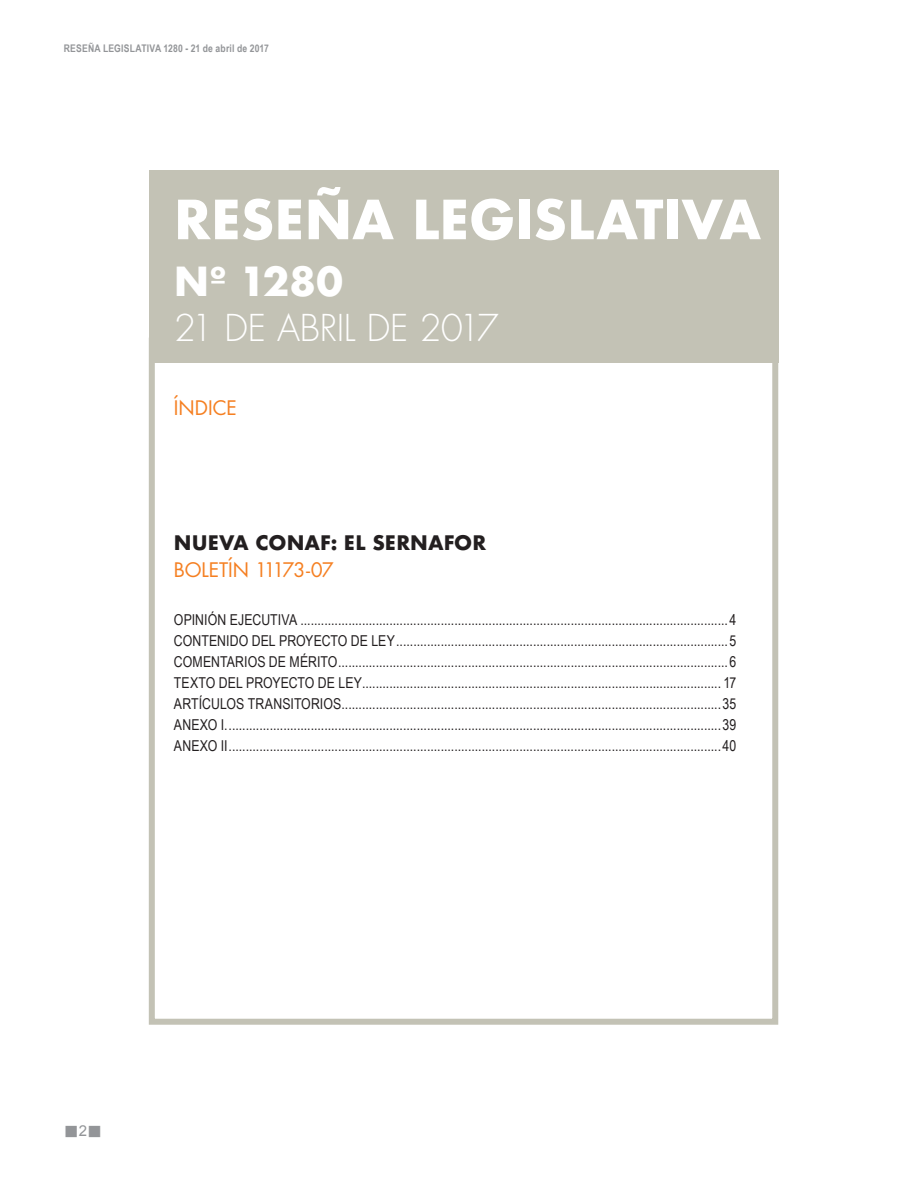
<style>
.page{position:relative;width:918px;height:1188px;background:#fff}
.page>*{position:absolute;margin:0;border:0;box-sizing:border-box;transform-origin:0 0}
.t1{font:700 52.5px "Futura";letter-spacing:-.005em;color:#fff}
.t2{font:700 39px "Futura";letter-spacing:.005em;color:#fff}
.t3{font:300 36px "Futura";letter-spacing:-.015em;color:#fff}
.t4{font:19.5px "Futura";letter-spacing:-.005em;color:#f57f21}
.t5{font:700 19.5px "Futura";letter-spacing:.005em;color:#231f20}
.t6{font:15px "Arial Narrow";letter-spacing:.005em;color:#231f20}
.t7{font:15px "Arial";color:#939598}
.t8{font:700 10.5px "Arial Narrow";letter-spacing:.02em;color:#939598}
</style>
<div class="page">
<svg style="left:148px;top:332px;width:631px;height:693px"></svg>
<div style="left:149px;top:170px;width:629px;height:193px;background:#c3c2b5"></div>
<p class="t8" style="left:64px;top:40px;width:207px">RESEÑA LEGISLATIVA 1280 - 21 de abril de 2017</p>
<p class="t1" style="left:174px;top:182px;width:589px">RESEÑA LEGISLATIVA</p>
<p class="t2" style="left:174px;top:253px;width:170px">Nº 1280</p>
<p class="t3" style="left:174px;top:305px;width:326px">21 DE ABRIL DE 2017</p>
<p class="t4" style="left:174px;top:395px;width:65px">ÍNDICE</p>
<p class="t5" style="left:174px;top:529px;width:314px">NUEVA CONAF: EL SERNAFOR</p>
<p class="t4" style="left:174px;top:557px;width:162px">BOLETÍN 11173-07</p>
<p class="t6" style="left:174px;top:609px;width:564px">OPINIÓN EJECUTIVA .............................................................................................................................4</p>
<p class="t6" style="left:174px;top:630px;width:564px">CONTENIDO DEL PROYECTO DE LEY.................................................................................................5</p>
<p class="t6" style="left:174px;top:651px;width:564px">COMENTARIOS DE MÉRITO..................................................................................................................6</p>
<p class="t6" style="left:174px;top:672px;width:564px">TEXTO DEL PROYECTO DE LEY......................................................................................................... 17</p>
<p class="t6" style="left:174px;top:693px;width:564px">ARTÍCULOS TRANSITORIOS...............................................................................................................35</p>
<p class="t6" style="left:174px;top:714px;width:564px">ANEXO I.................................................................................................................................................39</p>
<p class="t6" style="left:174px;top:735px;width:564px">ANEXO II................................................................................................................................................40</p>
<p class="t7" style="left:79px;top:1121px;width:10px">2</p>
</div>
